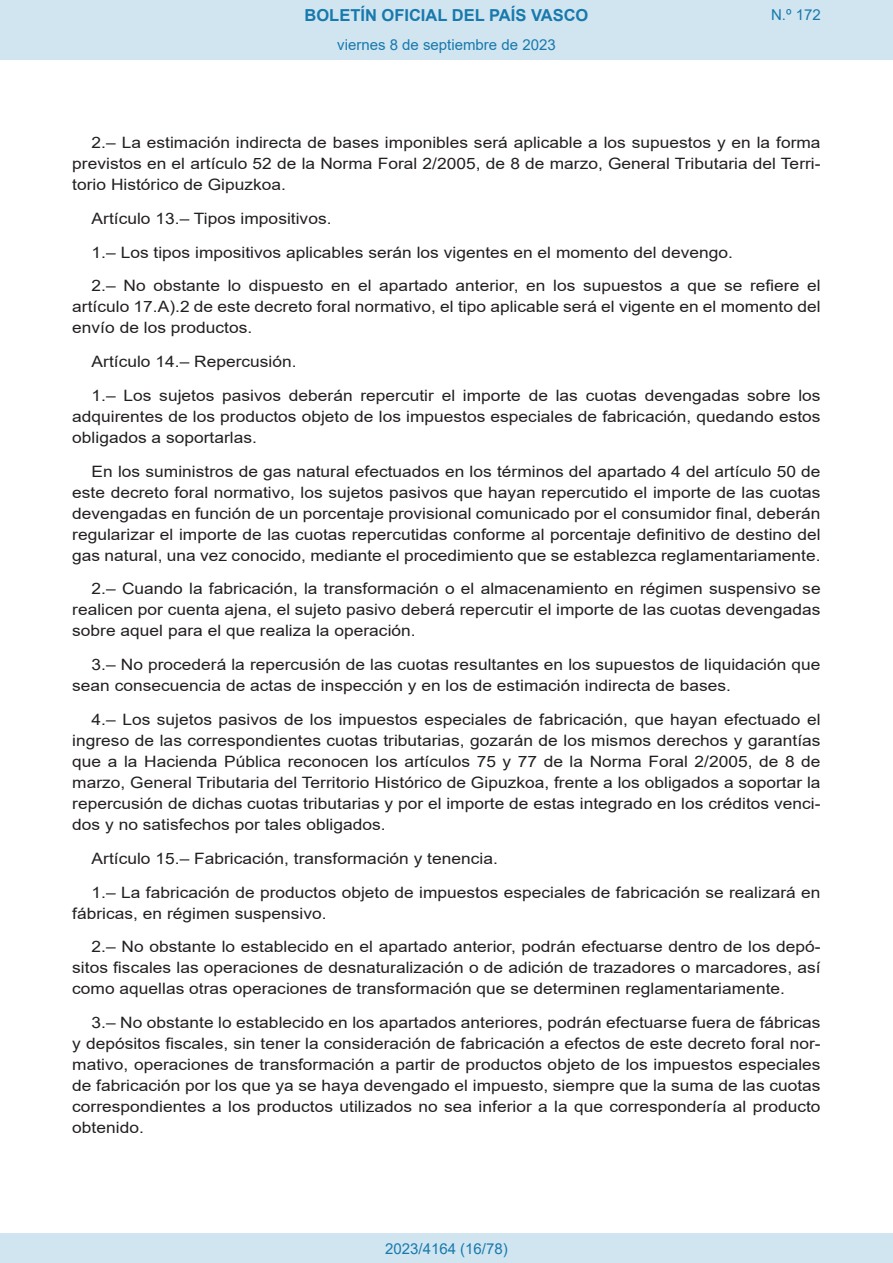
<style>
.page{position:relative;width:893px;height:1263px;background:#fff}
.page>*{position:absolute;margin:0;border:0;box-sizing:border-box;transform-origin:0 0}
.t1{font:700 16.5px "Arial";color:#1879ad}
.BOPVDetalle{font:15.6px/21px "Arial";color:#231f20;text-align:justify;scale:1.11 1}
.Paginacion_Centro{font:15px "Arial";color:#1879ad}
</style>
<div class="page">
<div style="left:0;top:0;width:893px;height:60px;background:#d0e5f0"></div>
<div style="left:0;top:1233px;width:893px;height:30px;background:#d0e5f0"></div>
<p class="t1" style="left:305px;top:3px;width:285px">BOLETÍN OFICIAL DEL PAÍS VASCO</p>
<p class="Paginacion_Centro" style="left:337px;top:35px;width:220px">viernes 8 de septiembre de 2023</p>
<p class="Paginacion_Centro" style="left:771px;top:5px;width:51px">N.º 172</p>
<p class="BOPVDetalle" style="left:72px;top:132px;width:676px;text-indent:19px">2.– La estimación indirecta de bases imponibles será aplicable a los supuestos y en la forma previstos en el artículo 52 de la Norma Foral 2/2005, de 8 de marzo, General Tributaria del Terri&shy;torio Histórico de Gipuzkoa.</p>
<p class="BOPVDetalle" style="left:92px;top:208px;width:218px">Artículo 13.– Tipos impositivos.</p>
<p class="BOPVDetalle" style="left:92px;top:242px;width:579px">1.– Los tipos impositivos aplicables serán los vigentes en el momento del devengo.</p>
<p class="BOPVDetalle" style="left:72px;top:275px;width:676px;text-indent:19px">2.– No obstante lo dispuesto en el apartado anterior, en los supuestos a que se refiere el artículo 17.A).2 de este decreto foral normativo, el tipo aplicable será el vigente en el momento del envío de los productos.</p>
<p class="BOPVDetalle" style="left:92px;top:351px;width:186px">Artículo 14.– Repercusión.</p>
<p class="BOPVDetalle" style="left:72px;top:385px;width:676px;text-indent:19px">1.– Los sujetos pasivos deberán repercutir el importe de las cuotas devengadas sobre los adquirentes de los productos objeto de los impuestos especiales de fabricación, quedando estos obligados a soportarlas.</p>
<p class="BOPVDetalle" style="left:72px;top:461px;width:676px;text-indent:19px">En los suministros de gas natural efectuados en los términos del apartado 4 del artículo 50 de este decreto foral normativo, los sujetos pasivos que hayan repercutido el importe de las cuotas devengadas en función de un porcentaje provisional comunicado por el consumidor final, deberán regularizar el importe de las cuotas repercutidas conforme al porcentaje definitivo de destino del gas natural, una vez conocido, mediante el procedimiento que se establezca reglamentariamente.</p>
<p class="BOPVDetalle" style="left:72px;top:578px;width:676px;text-indent:19px">2.– Cuando la fabricación, la transformación o el almacenamiento en régimen suspensivo se realicen por cuenta ajena, el sujeto pasivo deberá repercutir el importe de las cuotas devengadas sobre aquel para el que realiza la operación.</p>
<p class="BOPVDetalle" style="left:72px;top:654px;width:676px;text-indent:19px">3.– No procederá la repercusión de las cuotas resultantes en los supuestos de liquidación que sean consecuencia de actas de inspección y en los de estimación indirecta de bases.</p>
<p class="BOPVDetalle" style="left:72px;top:709px;width:676px;text-indent:19px">4.– Los sujetos pasivos de los impuestos especiales de fabricación, que hayan efectuado el ingreso de las correspondientes cuotas tributarias, gozarán de los mismos derechos y garantías que a la Hacienda Pública reconocen los artículos 75 y 77 de la Norma Foral 2/2005, de 8 de marzo, General Tributaria del Territorio Histórico de Gipuzkoa, frente a los obligados a soportar la repercusión de dichas cuotas tributarias y por el importe de estas integrado en los créditos venci&shy;dos y no satisfechos por tales obligados.</p>
<p class="BOPVDetalle" style="left:92px;top:848px;width:367px">Artículo 15.– Fabricación, transformación y tenencia.</p>
<p class="BOPVDetalle" style="left:72px;top:881px;width:676px;text-indent:19px">1.– La fabricación de productos objeto de impuestos especiales de fabricación se realizará en fábricas, en régimen suspensivo.</p>
<p class="BOPVDetalle" style="left:72px;top:936px;width:676px;text-indent:19px">2.– No obstante lo establecido en el apartado anterior, podrán efectuarse dentro de los depó&shy;sitos fiscales las operaciones de desnaturalización o de adición de trazadores o marcadores, así como aquellas otras operaciones de transformación que se determinen reglamentariamente.</p>
<p class="BOPVDetalle" style="left:72px;top:1012px;width:676px;text-indent:19px">3.– No obstante lo establecido en los apartados anteriores, podrán efectuarse fuera de fábricas y depósitos fiscales, sin tener la consideración de fabricación a efectos de este decreto foral nor&shy;mativo, operaciones de transformación a partir de productos objeto de los impuestos especiales de fabricación por los que ya se haya devengado el impuesto, siempre que la suma de las cuotas correspondientes a los productos utilizados no sea inferior a la que correspondería al producto obtenido.</p>
<p class="Paginacion_Centro" style="left:385px;top:1238px;width:124px">2023/4164 (16/78)</p>
</div>
